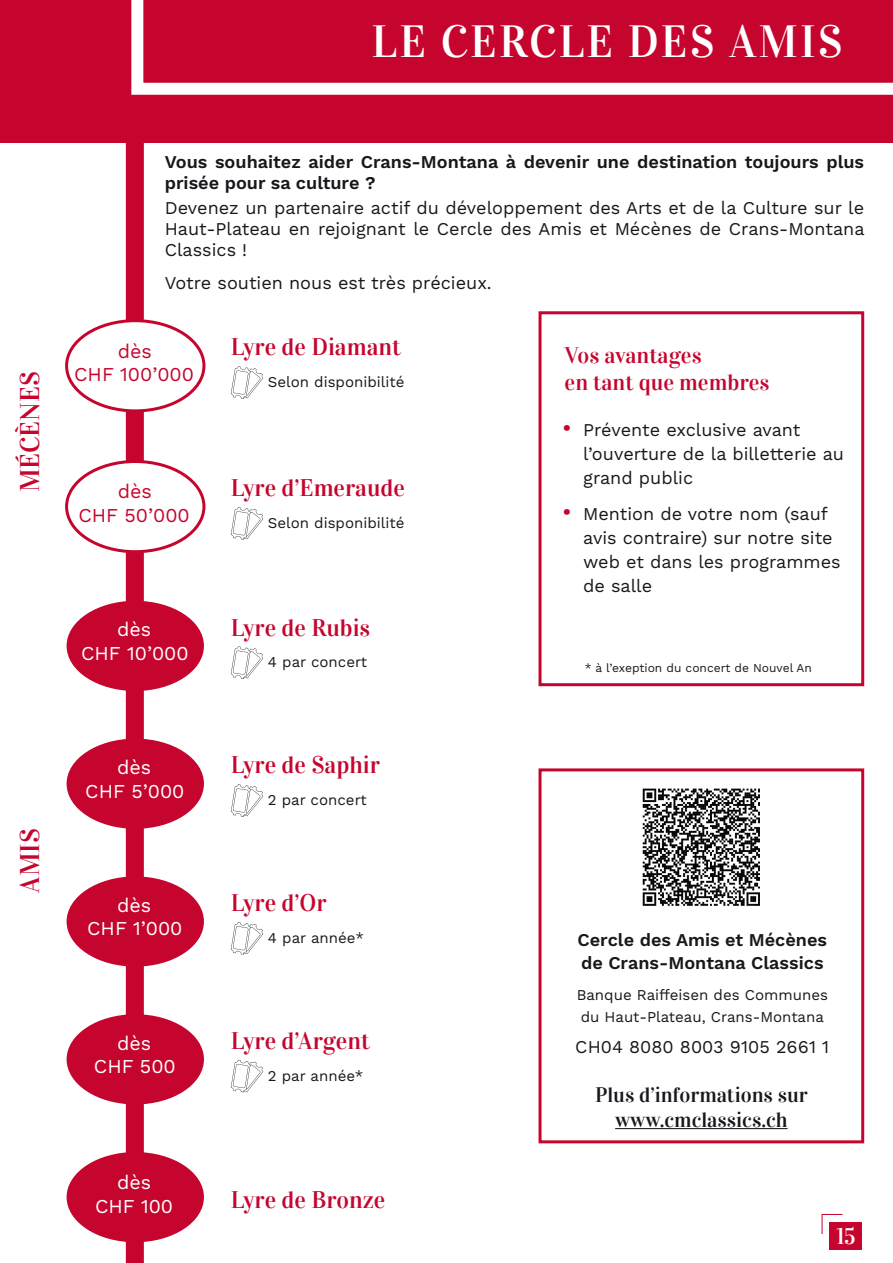
<style>
.page{position:relative;width:893px;height:1263px;background:#fff}
.page>*{position:absolute;margin:0;border:0;box-sizing:border-box;transform-origin:0 0}
.Paragraph_Style_1{font:45px "Vidaloka";letter-spacing:.05em;color:#fff}
.t1{font:27px "Vidaloka";color:#c6052f}
.t2{font:24px "Vidaloka";color:#c6052f}
.t3{font:22.5px "Vidaloka";color:#c6052f}
.Paragraph_Style_1-2{font:22.5px "Vidaloka";color:#fff}
.t4{font:21px/25.2px "Vidaloka";color:#1a171c;text-align:center}
.t5{font:19.65px "Work Sans";color:#fff}
.t6{font:19.65px "Work Sans";color:#c6052f}
.t7{font:18px/24px "Work Sans";color:#1a171c}
.t8{font:600 18px/21px "Work Sans";color:#1a171c}
.t9{font:15px/22.5px "Work Sans";color:#1a171c}
.t10{font:12px "Work Sans";color:#1a171c}
.s1{font-size:24px;color:#c6052f}
</style>
<div class="page">
<div style="left:126px;top:136px;width:18px;height:1127px;background:#c6052f"></div>
<div style="left:0;top:0;width:893px;height:143px;background:#c6052f"></div>
<svg style="left:131px;top:0;width:762px;height:95px"></svg>
<div style="left:830px;top:1222px;width:32px;height:28px;background:#c6052f"></div>
<svg style="left:821px;top:1214px;width:22px;height:21px"></svg>
<div style="left:67px;top:1152px;width:137px;height:90px;background:#c6052f;border-radius:50%"></div>
<hr style="left:615px;top:1128px;width:173px;height:1px;background:#1a171c">
<img style="left:643px;top:789px;width:117px;height:117px">
<div style="left:538px;top:768px;width:326px;height:375px;border:3px solid #c6052f"></div>
<div style="left:538px;top:311px;width:326px;height:375px;border:3px solid #c6052f"></div>
<div style="left:67px;top:321px;width:137px;height:90px;background:#fff;border-radius:50%"></div>
<div style="left:65px;top:319px;width:140px;height:93px;border:3px solid #c6052f;border-radius:50%"></div>
<svg style="left:231px;top:366px;width:32px;height:33px"></svg>
<div style="left:67px;top:461px;width:137px;height:91px;background:#fff;border-radius:50%"></div>
<div style="left:65px;top:460px;width:140px;height:93px;border:3px solid #c6052f;border-radius:50%"></div>
<svg style="left:231px;top:507px;width:32px;height:32px"></svg>
<div style="left:67px;top:601px;width:137px;height:90px;background:#c6052f;border-radius:50%"></div>
<svg style="left:231px;top:646px;width:32px;height:33px"></svg>
<div style="left:67px;top:739px;width:137px;height:90px;background:#c6052f;border-radius:50%"></div>
<svg style="left:231px;top:784px;width:32px;height:33px"></svg>
<div style="left:67px;top:876px;width:137px;height:91px;background:#c6052f;border-radius:50%"></div>
<svg style="left:231px;top:922px;width:32px;height:32px"></svg>
<div style="left:67px;top:1014px;width:137px;height:90px;background:#c6052f;border-radius:50%"></div>
<svg style="left:231px;top:1060px;width:32px;height:32px"></svg>
<p class="Paragraph_Style_1" style="left:372px;top:15px;width:472px">LE CERCLE DES AMIS</p>
<p class="t1" style="left:14px;top:492px;width:123px;rotate:-90deg">MÉCÈNES</p>
<p class="t1" style="left:14px;top:893px;width:66px;rotate:-90deg">AMIS</p>
<p class="t8" style="left:165px;top:152px;width:701px">Vous souhaitez aider Crans-Montana à devenir une destination toujours plus prisée pour sa culture ?</p>
<p class="t7" style="left:165px;top:198px;width:701px;line-height:21px;text-align:justify">Devenez un partenaire actif du développement des Arts et de la Culture sur le Haut-Plateau en rejoignant le Cercle des Amis et Mécènes de Crans-Montana Classics !</p>
<p class="t7" style="left:165px;top:271px;width:329px">Votre soutien nous est très précieux.</p>
<p class="t6" style="left:118px;top:339px;width:36px">dès</p>
<p class="t6" style="left:74px;top:363px;width:121px">CHF 100’000</p>
<p class="t6" style="left:118px;top:480px;width:36px">dès</p>
<p class="t6" style="left:78px;top:504px;width:113px">CHF 50’000</p>
<p class="t5" style="left:117px;top:618px;width:36px">dès</p>
<p class="t5" style="left:81px;top:641px;width:109px">CHF 10’000</p>
<p class="t5" style="left:117px;top:756px;width:36px">dès</p>
<p class="t5" style="left:85px;top:779px;width:101px">CHF 5’000</p>
<p class="t5" style="left:117px;top:893px;width:36px">dès</p>
<p class="t5" style="left:87px;top:917px;width:97px">CHF 1’000</p>
<p class="t5" style="left:117px;top:1031px;width:36px">dès</p>
<p class="t5" style="left:94px;top:1055px;width:83px">CHF 500</p>
<p class="t2" style="left:231px;top:333px;width:172px">Lyre de Diamant</p>
<p class="t9" style="left:268px;top:371px;width:138px">Selon disponibilité</p>
<p class="t2" style="left:231px;top:474px;width:176px">Lyre d’Emeraude</p>
<p class="t9" style="left:268px;top:512px;width:138px">Selon disponibilité</p>
<p class="t2" style="left:231px;top:613px;width:141px">Lyre de Rubis</p>
<p class="t9" style="left:268px;top:651px;width:101px">4 par concert</p>
<p class="t2" style="left:231px;top:751px;width:151px">Lyre de Saphir</p>
<p class="t9" style="left:268px;top:789px;width:100px">2 par concert</p>
<p class="t2" style="left:231px;top:888px;width:97px">Lyre d’Or</p>
<p class="t9" style="left:268px;top:927px;width:98px">4 par année*</p>
<p class="t2" style="left:231px;top:1026px;width:140px">Lyre d’Argent</p>
<p class="t9" style="left:268px;top:1065px;width:97px">2 par année*</p>
<p class="t5" style="left:117px;top:1171px;width:36px">dès</p>
<p class="t5" style="left:95px;top:1195px;width:80px">CHF 100</p>
<p class="t2" style="left:231px;top:1186px;width:156px">Lyre de Bronze</p>
<p class="t3" style="left:565px;top:342px;width:139px">Vos avantages</p>
<p class="t3" style="left:565px;top:369px;width:206px">en tant que membres</p>
<p class="t7" style="left:583px;top:418px;width:262px;text-indent:-21px"><span class="s1">•</span> Prévente exclusive avant l’ouverture de la billetterie au grand public</p>
<p class="t7" style="left:583px;top:503px;width:259px;text-indent:-21px"><span class="s1">•</span> Mention de votre nom (sauf avis contraire) sur notre site web et dans les programmes de salle</p>
<p class="t10" style="left:585px;top:660px;width:229px">* à l’exeption du concert de Nouvel An</p>
<p class="t8" style="left:577px;top:930px;width:251px;line-height:22.5px">Cercle des Amis et Mécènes de Crans-Montana Classics</p>
<p class="t9" style="left:577px;top:984px;width:253px">Banque Raiffeisen des Communes du Haut-Plateau, Crans-Montana</p>
<p class="t7" style="left:575px;top:1036px;width:255px">CH04 8080 8003 9105 2661 1</p>
<p class="t4" style="left:595px;top:1082px;width:214px">Plus d’informations sur www.cmclassics.ch</p>
<p class="Paragraph_Style_1-2" style="left:836px;top:1222px;width:20px">15</p>
</div>
